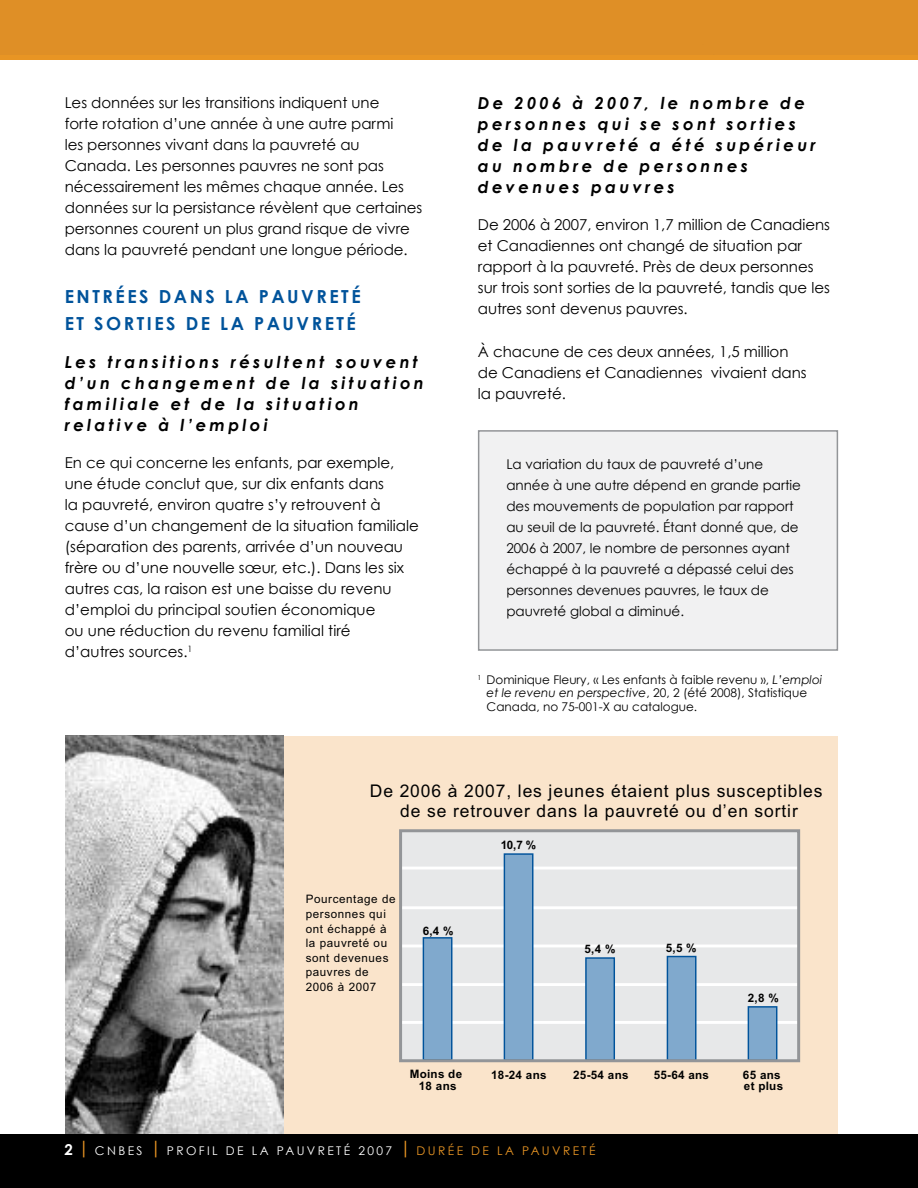
<style>
.page{position:relative;width:918px;height:1188px;background:#fff}
.page>*{position:absolute;margin:0;border:0;box-sizing:border-box;transform-origin:0 0}
.t1{font:700 18px/27px "Century Gothic";letter-spacing:.14em;color:#00539b}
.t2{font:17.55px/20.4px "Arial";letter-spacing:.05em;color:#010101;text-align:center}
.t3{font:italic 700 16.5px/21px "Century Gothic";letter-spacing:.2em;color:#000}
.t4{font:15px/21px "Century Gothic";letter-spacing:-.005em;color:#000}
.t5{font:13.5px/21px "Century Gothic";letter-spacing:-.005em;color:#000}
.t6{font:12px/13.5px "Century Gothic";color:#000}
.t7{font:12px "Century Gothic";letter-spacing:.2em;color:#fff}
.t8{font:12px "Century Gothic";letter-spacing:.2em;color:#e89524}
.t9{font:11.7px/14.5px "Arial";letter-spacing:.05em;color:#010101}
.t10{font:700 11.7px/11.7px "Arial";letter-spacing:.025em;color:#000;text-align:center}
.s1{font-style:italic}
.s2{font-weight:700;font-size:15px}
.s3{font-size:18px;color:#e89524}
.s4{color:#fff}
.s5{font-size:18px}
</style>
<div class="page">
<div style="left:65px;top:736px;width:773px;height:418px;background:#fae4cb"></div>
<img style="left:66px;top:736px;width:218px;height:398px">
<div style="left:401px;top:831px;width:398px;height:229px;background:#e7e8e9"></div>
<hr style="left:401px;top:867px;width:398px;height:3px;background:#fff">
<hr style="left:401px;top:906px;width:398px;height:3px;background:#fff">
<hr style="left:401px;top:945px;width:398px;height:2px;background:#fff">
<hr style="left:401px;top:983px;width:398px;height:3px;background:#fff">
<hr style="left:401px;top:1021px;width:398px;height:3px;background:#fff">
<div style="left:423px;top:937px;width:29px;height:124px;background:#80a9cd;border:1px solid #00539b"></div>
<div style="left:504px;top:853px;width:29px;height:208px;background:#80a9cd;border:1px solid #00539b"></div>
<div style="left:585px;top:957px;width:30px;height:104px;background:#80a9cd;border:1px solid #00539b"></div>
<div style="left:667px;top:956px;width:30px;height:105px;background:#80a9cd;border:1px solid #00539b"></div>
<div style="left:748px;top:1006px;width:29px;height:55px;background:#80a9cd;border:1px solid #00539b"></div>
<div style="left:399px;top:829px;width:401px;height:233px;border:3px solid #939598"></div>
<div style="left:0;top:0;width:918px;height:55px;background:#df8f26"></div>
<div style="left:0;top:1134px;width:918px;height:54px;background:#000"></div>
<div style="left:0;top:55px;width:918px;height:5px;background:#e89524"></div>
<div style="left:479px;top:431px;width:358px;height:219px;background:#f1f1f2"></div>
<div style="left:478px;top:430px;width:360px;height:221px;border:2px solid #939598"></div>
<p class="t4" style="left:65px;top:92px;width:359px">Les données sur les transitions indiquent une<br>forte rotation d’une année à une autre parmi<br>les personnes vivant dans la pauvreté au Canada. Les personnes pauvres ne sont pas nécessairement les mêmes chaque année. Les données sur la persistance révèlent que certaines personnes courent un plus grand risque de vivre dans la pauvreté pendant une longue période.</p>
<p class="t1" style="left:65px;top:283px;width:297px">ENTRÉES DANS LA PAUVRETÉ<br>ET SORTIES DE LA PAUVRETÉ</p>
<p class="t3" style="left:65px;top:351px;width:361px">Les transitions résultent souvent d’un changement de la situation familiale et de la situation relative à l’emploi</p>
<p class="t4" style="left:65px;top:452px;width:356px">En ce qui concerne les enfants, par exemple, une étude conclut que, sur dix enfants dans<br>la pauvreté, environ quatre s’y retrouvent à cause d’un changement de la situation familiale (séparation des parents, arrivée d’un nouveau frère ou d’une nouvelle sœur, etc.). Dans les six autres cas, la raison est une baisse du revenu d’emploi du principal soutien économique<br>ou une réduction du revenu familial tiré<br>d’autres sources.<sup>1</sup></p>
<p class="t3" style="left:478px;top:92px;width:339px">De 2006 à 2007, le nombre de personnes qui se sont sorties de la pauvreté a été supérieur au nombre de personnes devenues pauvres</p>
<p class="t4" style="left:478px;top:214px;width:354px">De 2006 à 2007, environ 1,7 million de Canadiens et Canadiennes ont changé de situation par rapport à la pauvreté. Près de deux personnes sur trois sont sorties de la pauvreté, tandis que les autres sont devenus pauvres.</p>
<p class="t4" style="left:478px;top:341px;width:330px">À chacune de ces deux années, 1,5 million de Canadiens et Canadiennes vivaient dans la pauvreté.</p>
<p class="t5" style="left:506px;top:453px;width:296px">La variation du taux de pauvreté d’une année à une autre dépend en grande partie des mouvements de population par rapport au seuil de la pauvreté. Étant donné que, de 2006 à 2007, le nombre de personnes ayant échappé à la pauvreté a dépassé celui des personnes devenues pauvres, le taux de pauvreté global a diminué.</p>
<p class="t6" style="left:487px;top:672px;width:337px;text-indent:-9px"><sup>1</sup> Dominique Fleury, « Les enfants à faible revenu », <span class="s1">L’emploi et le revenu en perspective</span>, 20, 2 (été 2008), Statistique<br>Canada, no 75-001-X au catalogue.</p>
<p class="t2" style="left:370px;top:782px;width:454px">De 2006 à 2007, les jeunes étaient plus susceptibles de se retrouver dans la pauvreté ou d’en sortir</p>
<p class="t9" style="left:306px;top:893px;width:91px">Pourcentage de personnes qui ont échappé à la pauvreté ou sont devenues pauvres de<br>2006 à 2007</p>
<p class="t10" style="left:423px;top:926px;width:32px">6,4 %</p>
<p class="t10" style="left:501px;top:841px;width:37px">10,7 %</p>
<p class="t10" style="left:584px;top:945px;width:32px">5,4 %</p>
<p class="t10" style="left:666px;top:943px;width:32px">5,5 %</p>
<p class="t10" style="left:748px;top:994px;width:32px">2,8 %</p>
<p class="t10" style="left:410px;top:1069px;width:54px">Moins de<br>18 ans</p>
<p class="t10" style="left:491px;top:1070px;width:57px">18-24 ans</p>
<p class="t10" style="left:573px;top:1070px;width:57px">25-54 ans</p>
<p class="t10" style="left:654px;top:1070px;width:57px">55-64 ans</p>
<p class="t10" style="left:743px;top:1070px;width:42px;text-align:left">65 ans et plus</p>
<p class="t7" style="left:64px;top:1144px;width:171px"><span class="s2">2</span> <span class="s3">|</span> CNBES <span class="s3">|</span> Pro fil de</p>
<p class="t7" style="left:252px;top:1144px;width:9px">la</p>
<p class="t7" style="left:277px;top:1144px;width:50px">Pau vret</p>
<p class="t8" style="left:344px;top:1144px;width:253px"><span class="s4">É 2007</span> <span class="s5">|</span> DURÉE DE LA PAUVRETÉ</p>
</div>
